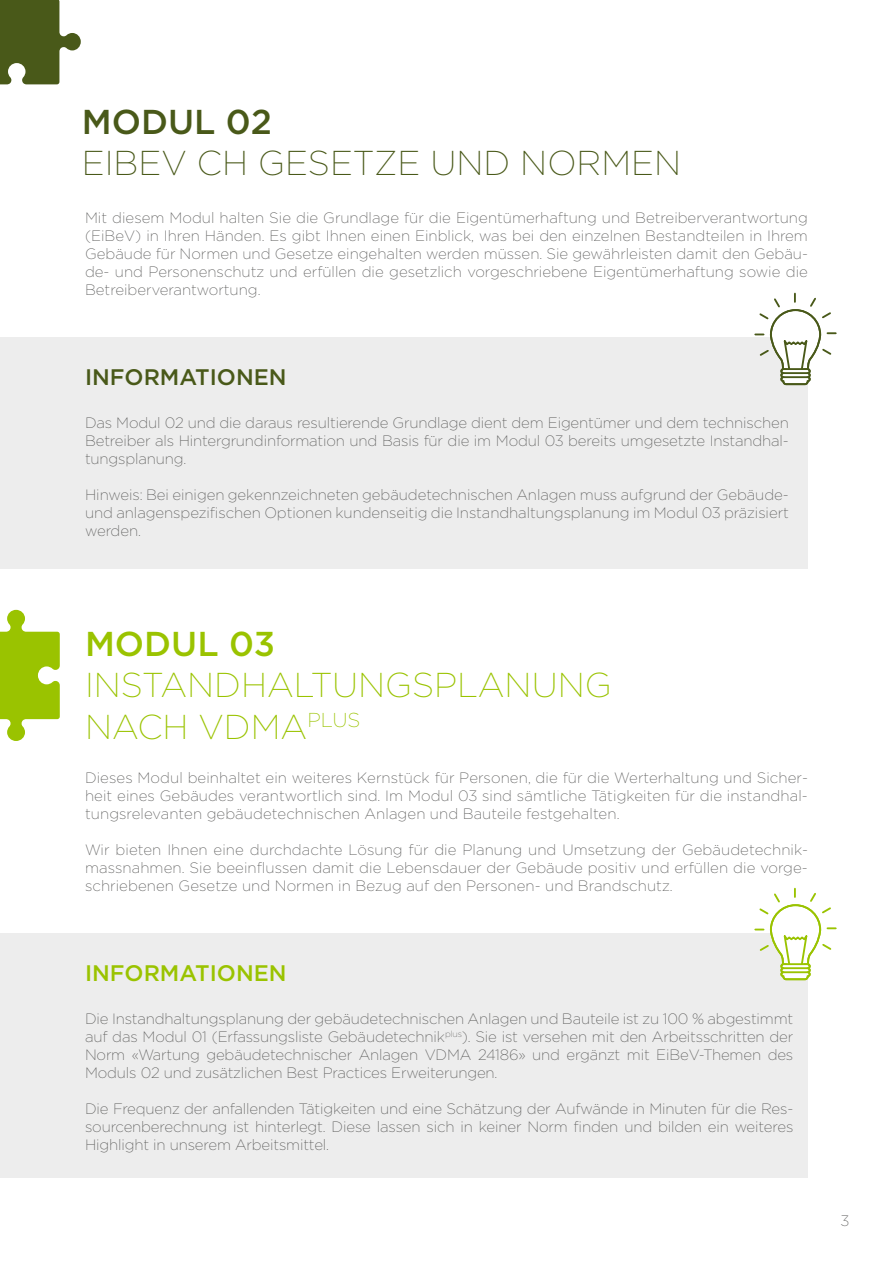
<style>
.page{position:relative;width:893px;height:1263px;background:#fff}
.page>*{position:absolute;margin:0;border:0;box-sizing:border-box;transform-origin:0 0}
.t1{font:200 34.5px/41.4px "Gotham";color:#9ac300}
.t2{font:200 34.5px "Gotham";color:#495919}
.t3{font:500 34.5px "Gotham";color:#495919}
.t4{font:500 34.5px "Gotham";color:#9ac300}
.t5{font:500 22.5px "Gotham";color:#495919}
.t6{font:500 22.5px "Gotham";color:#9ac300}
.t7{font:200 15px/18px "Gotham";letter-spacing:-.005em;color:#575756;text-align:justify}
</style>
<div class="page">
<div style="left:0;top:933px;width:808px;height:245px;background:#ededed"></div>
<div style="left:0;top:337px;width:808px;height:231px;background:#ededed"></div>
<svg style="left:0;top:0;width:81px;height:84px"></svg>
<svg style="left:0;top:610px;width:60px;height:131px"></svg>
<svg style="left:754px;top:887px;width:83px;height:94px"></svg>
<hr style="left:782px;top:967px;width:26px;height:2px;background:#9ac300">
<hr style="left:782px;top:971px;width:26px;height:2px;background:#9ac300">
<svg style="left:754px;top:292px;width:83px;height:94px"></svg>
<hr style="left:782px;top:372px;width:26px;height:2px;background:#495919">
<hr style="left:782px;top:376px;width:26px;height:2px;background:#495919">
<h1 class="t3" style="left:82px;top:99px;width:192px">MODUL 02</h1>
<h1 class="t2" style="left:82px;top:142px;width:601px">EIBEV CH GESETZE UND NORMEN</h1>
<p class="t7" style="left:85px;top:208px;width:724px">Mit diesem Modul halten Sie die Grundlage für die Eigentümerhaftung und Betreiberverantwortung (EiBeV) in Ihren Händen. Es gibt Ihnen einen Einblick, was bei den einzelnen Bestandteilen in Ihrem Gebäude für Normen und Gesetze eingehalten werden müssen. Sie gewährleisten damit den Gebäu&shy;de- und Personenschutz und erfüllen die gesetzlich vorgeschriebene Eigentümerhaftung sowie die Betreiberverantwortung.</p>
<h2 class="t5" style="left:85px;top:362px;width:203px">INFORMATIONEN</h2>
<p class="t7" style="left:85px;top:414px;width:705px">Das Modul 02 und die daraus resultierende Grundlage dient dem Eigentümer und dem technischen Betreiber als Hintergrundinformation und Basis für die im Modul 03 bereits umgesetzte Instandhal&shy;tungsplanung.</p>
<p class="t7" style="left:85px;top:486px;width:705px">Hinweis: Bei einigen gekennzeichneten gebäudetechnischen Anlagen muss aufgrund der Gebäude&shy;und anlagenspezifischen Optionen kundenseitig die Instandhaltungsplanung im Modul 03 präzisiert werden.</p>
<h1 class="t4" style="left:85px;top:621px;width:192px">MODUL 03</h1>
<h1 class="t1" style="left:85px;top:663px;width:528px">INSTANDHALTUNGSPLANUNG<br>NACH VDMA<sup>PLUS</sup></h1>
<p class="t7" style="left:85px;top:768px;width:724px">Dieses Modul beinhaltet ein weiteres Kernstück für Personen, die für die Werterhaltung und Sicher&shy;heit eines Gebäudes verantwortlich sind. Im Modul 03 sind sämtliche Tätigkeiten für die instandhal&shy;tungsrelevanten gebäudetechnischen Anlagen und Bauteile festgehalten.</p>
<p class="t7" style="left:85px;top:840px;width:724px">Wir bieten Ihnen eine durchdachte Lösung für die Planung und Umsetzung der Gebäudetechnik&shy;massnahmen. Sie beeinflussen damit die Lebensdauer der Gebäude positiv und erfüllen die vorge&shy;schriebenen Gesetze und Normen in Bezug auf den Personen- und Brandschutz.</p>
<h2 class="t6" style="left:85px;top:958px;width:203px">INFORMATIONEN</h2>
<p class="t7" style="left:85px;top:1010px;width:710px">Die Instandhaltungsplanung der gebäudetechnischen Anlagen und Bauteile ist zu 100 % abgestimmt auf das Modul 01 (Erfassungsliste Gebäudetechnik<sup>plus</sup>). Sie ist versehen mit den Arbeitsschritten der Norm «Wartung gebäudetechnischer Anlagen VDMA 24186» und ergänzt mit EiBeV-Themen des Moduls 02 und zusätzlichen Best Practices Erweiterungen.</p>
<p class="t7" style="left:85px;top:1100px;width:710px">Die Frequenz der anfallenden Tätigkeiten und eine Schätzung der Aufwände in Minuten für die Res&shy;sourcenberechnung ist hinterlegt. Diese lassen sich in keiner Norm finden und bilden ein weiteres Highlight in unserem Arbeitsmittel.</p>
<p class="t7" style="left:841px;top:1211px;width:10px">3</p>
</div>
